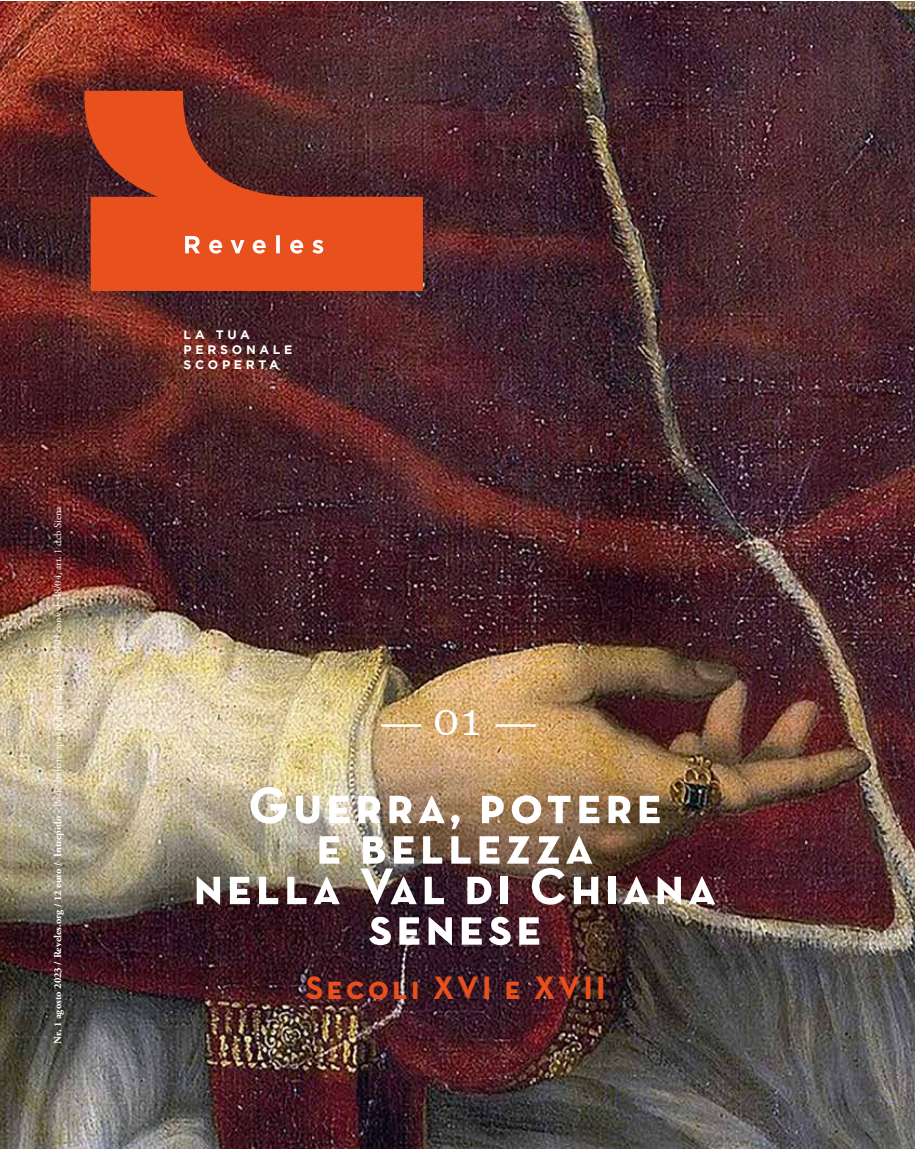
<style>
.page{position:relative;width:915px;height:1149px;background:#fff}
.page>*{position:absolute;margin:0;border:0;box-sizing:border-box;transform-origin:0 0}
.t1{font:52.5px/40.5px "Neutra Text TF Bold SC Alt";letter-spacing:.075em;color:#fff;text-align:center}
.t2{font:300 40.35px "Clarendon BT";color:#fff}
.t3{font:33px "Neutra Text TF Bold SC Alt";letter-spacing:.1em;color:#e8511e}
.t4{font:700 12.3px/14.9px "Gotham";letter-spacing:.3em;color:#fff}
.t5{font:10.5px "Adobe Garamond Pro";color:#fff}
.s1{font-weight:700}
</style>
<div class="page">
<img style="left:1px;top:2px;width:913px;height:1146px">
<svg style="left:82px;top:91px;width:341px;height:200px;background:#ac4325"></svg>
<hr style="left:0;top:0;width:1px;height:1148px;background:#1a171c">
<p class="t5" style="left:51px;top:1043px;width:539px;rotate:-90deg"><span class="s1">Nr. 1 agosto 2023 / Reveles.org / 12 euro / Intrepido</span> - Poste Italiane spa sped. in a. p. d.l. 353/03 conv. l. 48/04, art. 1 dcb Siena</p>
<p class="t4" style="left:183px;top:327px;width:110px">LA TUA<br>PERSONALE<br>SCOPERTA</p>
<h2 class="t2" style="left:381px;top:696px;width:156px">— 01 —</h2>
<h1 class="t1" style="left:194px;top:783px;width:523px">Guerra, potere<br>e bellezza<br>nella Val di Chiana senese</h1>
<h3 class="t3" style="left:306px;top:966px;width:301px">Secoli XVI e XVII</h3>
</div>
